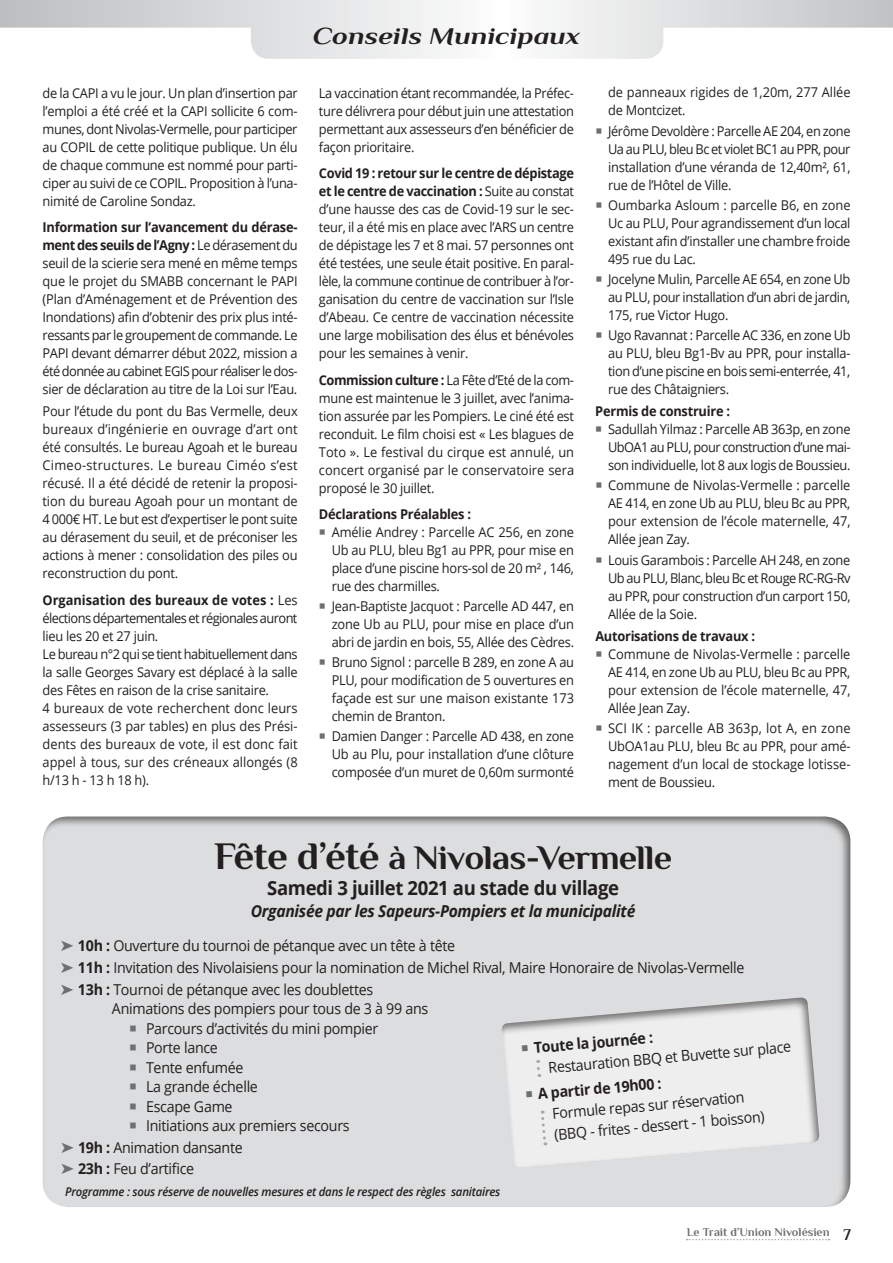
<style>
.page{position:relative;width:893px;height:1263px;background:#fff}
.page>*{position:absolute;margin:0;border:0;box-sizing:border-box;transform-origin:0 0}
.t1{font:700 34.5px "Philosopher";letter-spacing:-.02em;color:#231f20;scale:1.05 1}
.t2{font:italic 700 24px "Philosopher";color:#231f20;scale:1.2 1}
.t3{font:700 19.5px "Open Sans";letter-spacing:-.02em;color:#231f20;scale:.95 1}
.t4{font:italic 700 16.5px "Open Sans";letter-spacing:-.02em;color:#231f20;scale:.95 1}
.t5{font:15px/19.5px "Open Sans";letter-spacing:-.02em;color:#231f20;scale:.95 1}
.t6{font:700 15px "Open Sans";color:#231f20;scale:.95 1}
.t7{font:13.5px/18px "Open Sans";letter-spacing:-.02em;color:#231f20;text-align:justify;scale:.95 1}
.t8{font:700 13.5px "Open Sans";letter-spacing:-.02em;color:#231f20;scale:.95 1}
.t9{font:italic 600 12px "Open Sans";letter-spacing:-.02em;color:#231f20;scale:.95 1}
.t10{font:700 12px "Philosopher";color:#6d6f71}
.s1{font-weight:700}
.s2{font-size:39px}
.s3{color:#6d6f71}
.s4{font-size:16.5px;color:#231f20}
</style>
<div class="page">
<svg style="left:0;top:0;width:893px;height:59px"></svg>
<svg style="left:687px;top:1239px;width:142px;height:1px"></svg>
<div style="left:41px;top:810px;width:812px;height:397px;background:#231f20;opacity:.6"></div>
<svg style="left:500px;top:992px;width:322px;height:177px;background:#e5e5e6"></svg>
<svg style="left:537px;top:1060px;width:3px;height:17px"></svg>
<svg style="left:539px;top:1110px;width:9px;height:35px"></svg>
<svg style="left:130px;top:1025px;width:6px;height:6px"></svg>
<svg style="left:130px;top:1044px;width:6px;height:6px"></svg>
<svg style="left:130px;top:1064px;width:6px;height:6px"></svg>
<svg style="left:130px;top:1083px;width:6px;height:6px"></svg>
<svg style="left:130px;top:1103px;width:6px;height:6px"></svg>
<svg style="left:130px;top:1122px;width:6px;height:6px"></svg>
<svg style="left:522px;top:1045px;width:6px;height:7px"></svg>
<svg style="left:526px;top:1091px;width:6px;height:7px"></svg>
<p class="t7" style="left:43px;top:83px;width:270px">de la CAPI a vu le jour. Un plan d’insertion par l’emploi a été créé et la CAPI sollicite 6 com&shy;munes, dont Nivolas-Vermelle, pour participer au COPIL de cette politique publique. Un élu de chaque commune est nommé pour parti&shy;ciper au suivi de ce COPIL. Proposition à l’una&shy;nimité de Caroline Sondaz.</p>
<p class="t7" style="left:43px;top:218px;width:270px"><span class="s1">I nformation sur l’avancement du dérase&shy;ment des seuils de l’Agny :</span> Le dérasement du seuil de la scierie sera mené en même temps que le projet du SMABB concernant le PAPI (Plan d’Aménagement et de Prévention des Inondations) afin d’obtenir des prix plus inté&shy;ressants par le groupement de commande. Le PAPI devant démarrer début 2022, mission a été donnée au cabinet EGIS pour réaliser le dos&shy;sier de déclaration au titre de la Loi sur l’Eau.</p>
<p class="t7" style="left:43px;top:402px;width:270px">Pour l’étude du pont du Bas Vermelle, deux bureaux d’ingénierie en ouvrage d’art ont été consultés. Le bureau Agoah et le bureau Cimeo-structures. Le bureau Ciméo s’est récusé. Il a été décidé de retenir la proposi&shy;tion du bureau Agoah pour un montant de 4 000€ HT. Le but est d’expertiser le pont suite au dérasement du seuil, et de préconiser les actions à mener : consolidation des piles ou reconstruction du pont.</p>
<p class="t7" style="left:43px;top:590px;width:270px;text-align:left"><span class="s1">Organisation des bureaux de votes :</span> Les élections départementales et régionales auront lieu les 20 et 27 juin.<br>Le bureau n°2 qui se tient habituellement dans la salle Georges Savary est déplacé à la salle des Fêtes en raison de la crise sanitaire.<br>4 bureaux de vote recherchent donc leurs assesseurs (3 par tables) en plus des Prési&shy;dents des bureaux de vote, il est donc fait appel à tous, sur des créneaux allongés (8 h/13 h - 13 h 18 h).</p>
<h2 class="t2" style="left:313px;top:19px;width:224px">Conseils Municipaux</h2>
<p class="t7" style="left:319px;top:83px;width:270px">La vaccination étant recommandée, la Préfec&shy;ture délivrera pour début juin une attestation permettant aux assesseurs d’en bénéficier de façon prioritaire.</p>
<p class="t7" style="left:319px;top:164px;width:270px"><span class="s1">Covid 19 : retour sur le centre de dépistage et le centre de vaccination :</span> Suite au constat d’une hausse des cas de Covid-19 sur le sec&shy;teur, il a été mis en place avec l’ARS un centre de dépistage les 7 et 8 mai. 57 personnes ont été testées, une seule était positive. En paral&shy;lèle, la commune continue de contribuer à l’or&shy;ganisation du centre de vaccination sur l’Isle d’Abeau. Ce centre de vaccination nécessite une large mobilisation des élus et bénévoles pour les semaines à venir.</p>
<p class="t7" style="left:319px;top:370px;width:270px"><span class="s1">Commission culture :</span> La Fête d’Eté de la com&shy;mune est maintenue le 3 juillet, avec l’anima&shy;tion assurée par les Pompiers. Le ciné été est reconduit. Le film choisi est « Les blagues de Toto ». Le festival du cirque est annulé, un concert organisé par le conservatoire sera proposé le 30 juillet.</p>
<p class="t8" style="left:319px;top:505px;width:162px">Déclarations Préalables :</p>
<p class="t7" style="left:332px;top:523px;width:257px">Amélie Andrey : Parcelle AC 256, en zone Ub au PLU, bleu Bg1 au PPR, pour mise en place d’une piscine hors-sol de 20 m² , 146, rue des charmilles.</p>
<p class="t7" style="left:332px;top:597px;width:257px">Jean-Baptiste Jacquot : Parcelle AD 447, en zone Ub au PLU, pour mise en place d’un abri de jardin en bois, 55, Allée des Cèdres.</p>
<p class="t7" style="left:332px;top:653px;width:257px">Bruno Signol : parcelle B 289, en zone A au PLU, pour modification de 5 ouvertures en façade est sur une maison existante 173 chemin de Branton.</p>
<p class="t7" style="left:332px;top:727px;width:257px">Damien Danger : Parcelle AD 438, en zone Ub au Plu, pour installation d’une clôture composée d’un muret de 0,60m surmonté</p>
<p class="t7" style="left:608px;top:83px;width:257px">de panneaux rigides de 1,20m, 277 Allée de Montcizet.</p>
<p class="t7" style="left:608px;top:121px;width:257px">Jérôme Devoldère : Parcelle AE 204, en zone Ua au PLU, bleu Bc et violet BC1 au PPR, pour installation d’une véranda de 12,40m², 61, rue de l’Hôtel de Ville.</p>
<p class="t7" style="left:608px;top:195px;width:257px">Oumbarka Asloum : parcelle B6, en zone Uc au PLU, Pour agrandissement d’un local existant afin d’installer une chambre froide 495 rue du Lac.</p>
<p class="t7" style="left:608px;top:270px;width:256px">Jocelyne Mulin, Parcelle AE 654, en zone Ub au PLU, pour installation d’un abri de jardin, 175, rue Victor Hugo.</p>
<p class="t7" style="left:608px;top:326px;width:257px">Ugo Ravannat : Parcelle AC 336, en zone Ub au PLU, bleu Bg1-Bv au PPR, pour installa&shy;tion d’une piscine en bois semi-enterrée, 41, rue des Châtaigniers.</p>
<p class="t8" style="left:595px;top:402px;width:143px">Permis de construire :</p>
<p class="t7" style="left:608px;top:420px;width:257px">Sadullah Yilmaz : Parcelle AB 363p, en zone UbOA1 au PLU, pour construction d’une mai&shy;son individuelle, lot 8 aux logis de Boussieu.</p>
<p class="t7" style="left:608px;top:476px;width:257px">Commune de Nivolas-Vermelle : parcelle AE 414, en zone Ub au PLU, bleu Bc au PPR, pour extension de l’école maternelle, 47, Allée jean Zay.</p>
<p class="t7" style="left:608px;top:550px;width:257px">Louis Garambois : Parcelle AH 248, en zone Ub au PLU, Blanc, bleu Bc et Rouge RC-RG-Rv au PPR, pour construction d’un carport 150, Allée de la Soie.</p>
<p class="t8" style="left:595px;top:626px;width:170px">Autorisations de travaux :</p>
<p class="t7" style="left:608px;top:644px;width:257px">Commune de Nivolas-Vermelle : parcelle AE 414, en zone Ub au PLU, bleu Bc au PPR, pour extension de l’école maternelle, 47, Allée Jean Zay.</p>
<p class="t7" style="left:608px;top:719px;width:257px">SCI IK : parcelle AB 363p, lot A, en zone UbOA1au PLU, bleu Bc au PPR, pour amé&shy;nagement d’un local de stockage lotisse&shy;ment de Boussieu.</p>
<h1 class="t1" style="left:214px;top:834px;width:438px"><span class="s2">Fête d’été</span> à Nivolas-Vermelle</h1>
<h3 class="t3" style="left:267px;top:874px;width:372px">Samedi 3 juillet 2021 au stade du village</h3>
<p class="t4" style="left:251px;top:900px;width:406px">Organisée par les Sapeurs-Pompiers et la municipalité</p>
<p class="t5" style="left:61px;top:935px;width:721px;line-height:21.6px"><span class="s3">➤</span> <span class="s1">10h :</span> Ouverture du tournoi de pétanque avec un tête à tête<br><span class="s3">➤</span> <span class="s1">11h :</span> Invitation des Nivolaisiens pour la nomination de Michel Rival, Maire Honoraire de Nivolas-Vermelle <span class="s3">➤</span> <span class="s1">13h :</span> Tournoi de pétanque avec les doublettes</p>
<p class="t5" style="left:146px;top:998px;width:299px;text-indent:-34px">Animations des pompiers pour tous de 3 à 99 ans<br>Parcours d’activités du mini pompier<br>Porte lance<br>Tente enfumée<br>La grande échelle<br>Escape Game<br>Initiations aux premiers secours</p>
<p class="t5" style="left:61px;top:1136px;width:193px;line-height:21.6px"><span class="s3">➤</span> <span class="s1">19h :</span> Animation dansante <span class="s3">➤</span> <span class="s1">23h :</span> Feu d’artifice</p>
<p class="t9" style="left:65px;top:1183px;width:459px">Programme : sous réserve de nouvelles mesures et dans le respect des règles sanitaires</p>
<p class="t6" style="left:533px;top:1037px;width:127px;rotate:-5deg">Toute la journée :</p>
<p class="t5" style="left:547px;top:1057px;width:258px;rotate:-5deg">Restauration BBQ et Buvette sur place</p>
<p class="t6" style="left:537px;top:1083px;width:132px;rotate:-5deg">A partir de 19h00 :</p>
<p class="t5" style="left:551px;top:1103px;width:224px;line-height:21px;rotate:-5deg">Formule repas sur réservation (BBQ - frites - dessert - 1 boisson)</p>
<p class="t10" style="left:687px;top:1224px;width:165px">Le Trait d’Union Nivolésien <span class="s4">7</span></p>
</div>
